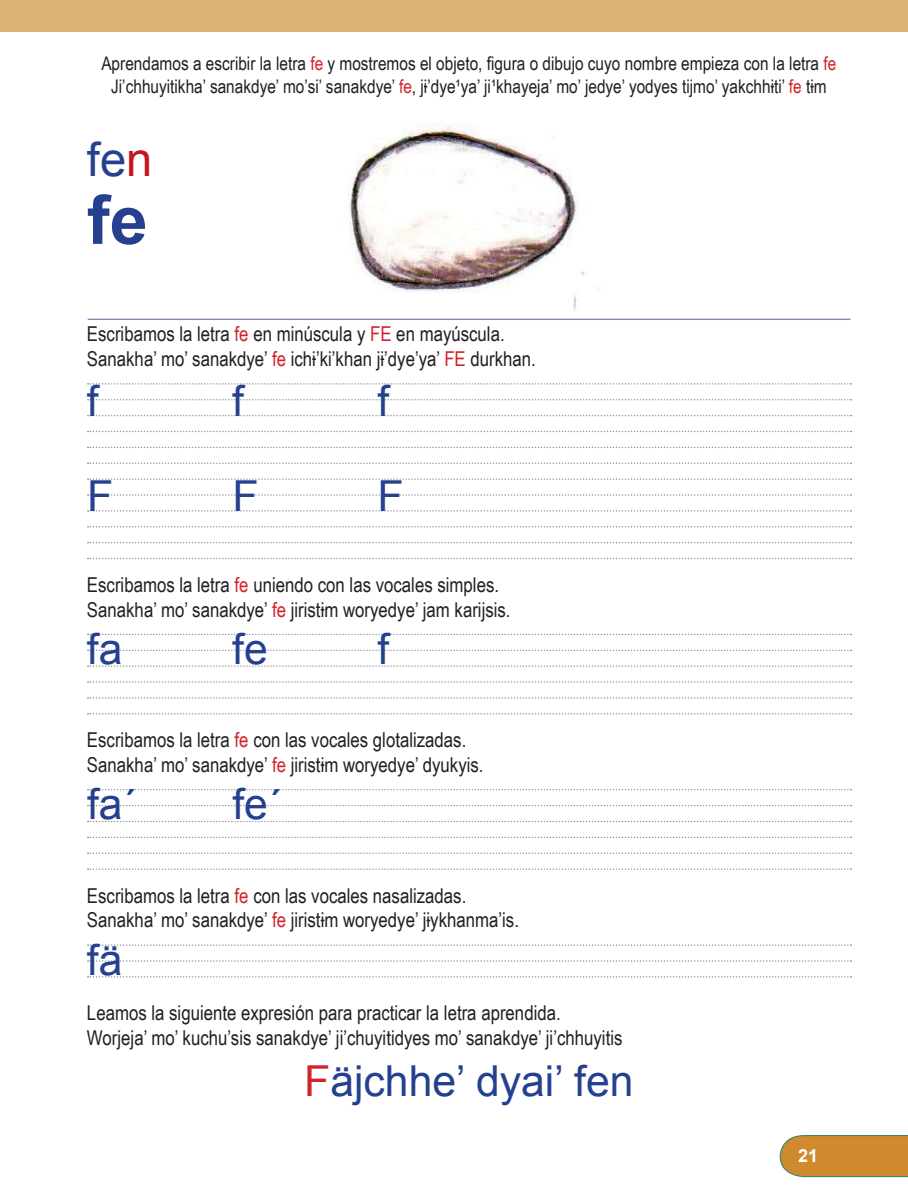
<style>
.page{position:relative;width:908px;height:1191px;background:#fff}
.page>*{position:absolute;margin:0;border:0;box-sizing:border-box;transform-origin:0 0}
.t1{font:700 68.2px "Arial";color:#24408f}
.t2{font:47px "Arial";color:#24408f}
.t3{font:42.6px "Arial";color:#24408f}
.t4{font:20.4px/24.6px "Arial Narrow";color:#231f20}
.t5{font:18.8px/22.6px "Arial Narrow";color:#231f20;text-align:center}
.t6{font:700 18px "Arial";color:#fff}
.s1{color:#d2232a}
.s2{color:#c4151c}
</style>
<div class="page">
<svg style="left:779px;top:1135px;width:128px;height:42px;background:#c88e3a"></svg>
<div style="left:0;top:0;width:907px;height:31px;background:#dfb277"></div>
<img style="left:348px;top:123px;width:252px;height:188px">
<svg style="left:88px;top:383px;width:763px;height:1px"></svg>
<svg style="left:88px;top:399px;width:763px;height:1px"></svg>
<svg style="left:88px;top:415px;width:763px;height:1px"></svg>
<svg style="left:88px;top:431px;width:763px;height:1px"></svg>
<svg style="left:88px;top:447px;width:763px;height:1px"></svg>
<svg style="left:88px;top:462px;width:763px;height:2px"></svg>
<svg style="left:88px;top:478px;width:763px;height:2px"></svg>
<svg style="left:88px;top:494px;width:763px;height:2px"></svg>
<svg style="left:88px;top:510px;width:763px;height:1px"></svg>
<svg style="left:88px;top:526px;width:763px;height:1px"></svg>
<svg style="left:88px;top:542px;width:763px;height:1px"></svg>
<svg style="left:88px;top:558px;width:763px;height:1px"></svg>
<svg style="left:88px;top:633px;width:763px;height:2px"></svg>
<svg style="left:88px;top:649px;width:763px;height:2px"></svg>
<svg style="left:88px;top:665px;width:763px;height:2px"></svg>
<svg style="left:88px;top:681px;width:763px;height:2px"></svg>
<svg style="left:88px;top:697px;width:763px;height:1px"></svg>
<svg style="left:88px;top:713px;width:763px;height:1px"></svg>
<svg style="left:88px;top:789px;width:763px;height:1px"></svg>
<svg style="left:88px;top:805px;width:763px;height:1px"></svg>
<svg style="left:88px;top:820px;width:763px;height:2px"></svg>
<svg style="left:88px;top:836px;width:763px;height:2px"></svg>
<svg style="left:88px;top:852px;width:763px;height:2px"></svg>
<svg style="left:88px;top:868px;width:763px;height:2px"></svg>
<svg style="left:88px;top:944px;width:763px;height:1px"></svg>
<svg style="left:88px;top:960px;width:763px;height:1px"></svg>
<svg style="left:88px;top:976px;width:763px;height:1px"></svg>
<hr style="left:88px;top:319px;width:762px;height:1px;background:#8788ba">
<p class="t5" style="left:101px;top:52px;width:736px">Aprendamos a escribir la letra <span class="s1">fe</span> y mostremos el objeto, figura o dibujo cuyo nombre empieza con la letra <span class="s1">fe<br></span>Ji’chhuyitikha’ sanakdye’ mo’si’ sanakdye’ <span class="s1">fe</span>, ji’dye¹ya’ ji¹khayeja’ mo’ jedye’ yodyes tijmo’ yakchhiti’ <span class="s1">fe</span> tim</p>
<h2 class="t2" style="left:87px;top:128px;width:67px">fe<span class="s2">n</span></h2>
<h1 class="t1" style="left:87px;top:175px;width:62px">fe</h1>
<p class="t4" style="left:87px;top:321px;width:450px">Escribamos la letra <span class="s1">fe</span> en minúscula y <span class="s1">FE</span> en mayúscula.<br>Sanakha’ mo’ sanakdye’ <span class="s1">fe</span> ichi’ki’khan ji’dye’ya’ <span class="s1">FE</span> durkhan.</p>
<h3 class="t3" style="left:87px;top:373px;width:13px">f</h3>
<h3 class="t3" style="left:232px;top:373px;width:13px">f</h3>
<h3 class="t3" style="left:377px;top:373px;width:13px">f</h3>
<h3 class="t3" style="left:87px;top:468px;width:28px">F</h3>
<h3 class="t3" style="left:232px;top:468px;width:28px">F</h3>
<h3 class="t3" style="left:377px;top:468px;width:28px">F</h3>
<p class="t4" style="left:87px;top:572px;width:425px">Escribamos la letra <span class="s1">fe</span> uniendo con las vocales simples.<br>Sanakha’ mo’ sanakdye’ <span class="s1">fe</span> jiristim woryedye’ jam karijsis.</p>
<h3 class="t3" style="left:87px;top:621px;width:37px">fa</h3>
<h3 class="t3" style="left:232px;top:621px;width:37px">fe</h3>
<h3 class="t3" style="left:377px;top:621px;width:13px">f</h3>
<p class="t4" style="left:87px;top:727px;width:398px">Escribamos la letra <span class="s1">fe</span> con las vocales glotalizadas.<br>Sanakha’ mo’ sanakdye’ <span class="s1">fe</span> jiristim woryedye’ dyukyis.</p>
<h3 class="t3" style="left:87px;top:776px;width:51px">fa´</h3>
<h3 class="t3" style="left:232px;top:776px;width:51px">fe´</h3>
<p class="t4" style="left:87px;top:882px;width:433px">Escribamos la letra <span class="s1">fe</span> con las vocales nasalizadas.<br>Sanakha’ mo’ sanakdye’ <span class="s1">fe</span> jiristim woryedye’ jiykhanma’is.</p>
<h3 class="t3" style="left:87px;top:932px;width:37px">fä</h3>
<p class="t4" style="left:87px;top:1000px;width:536px">Leamos la siguiente expresión para practicar la letra aprendida.<br>Worjeja’ mo’ kuchu’sis sanakdye’ ji’chuyitidyes mo’ sanakdye’ ji’chhuyitis</p>
<h3 class="t3" style="left:304px;top:1053px;width:330px"><span class="s1">F</span>äjchhe’ dyai’ fen</h3>
<p class="t6" style="left:797px;top:1143px;width:22px">21</p>
</div>
